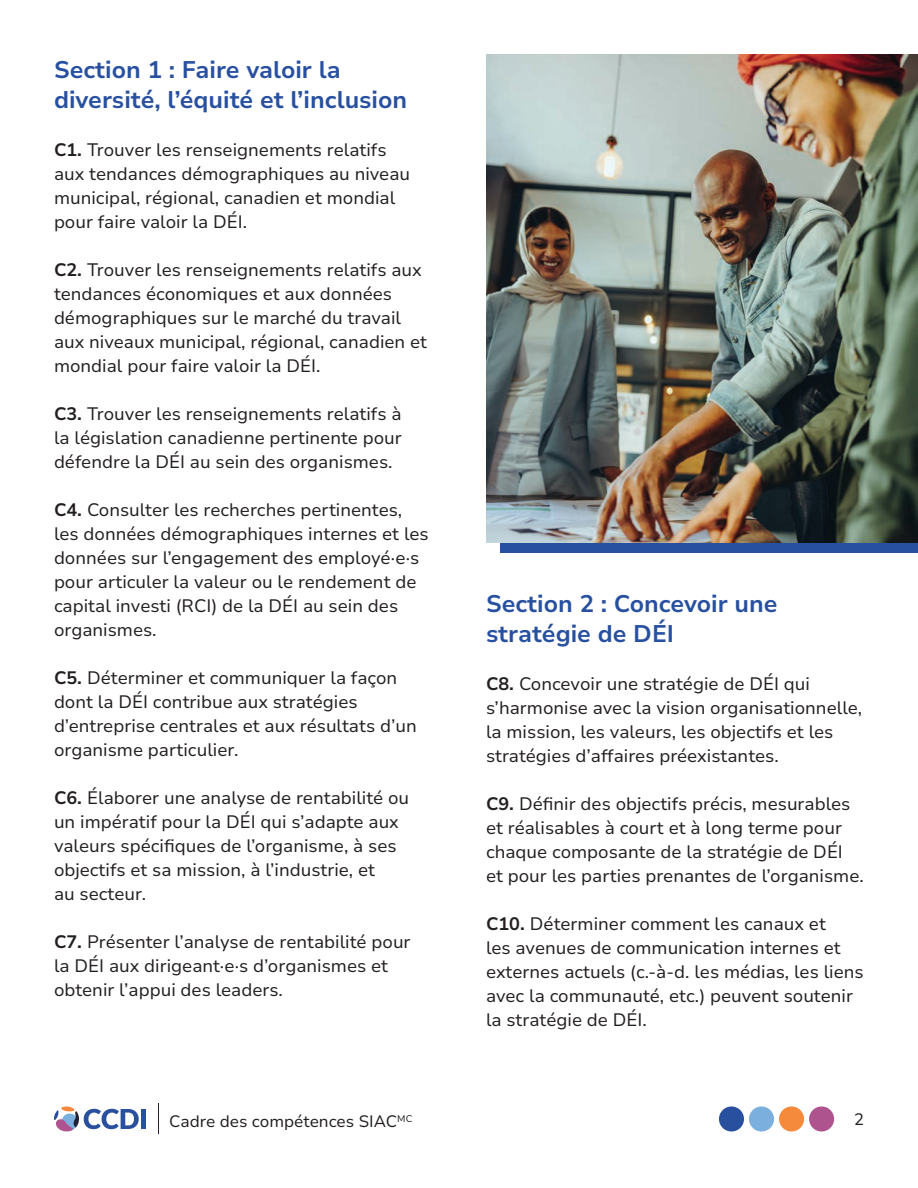
<style>
.page{position:relative;width:918px;height:1188px;background:#fff}
.page>*{position:absolute;margin:0;border:0;box-sizing:border-box;transform-origin:0 0}
.t1{font:700 24px/30px "Nunito Sans 10 pt";color:#2850a0}
.t2{font:18px/24px "Nunito Sans 10 pt";color:#231f20}
.t3{font:16.5px "Nunito Sans 10 pt";color:#231f20}
.s1{font-weight:700}
</style>
<div class="page">
<svg style="left:54px;top:1106px;width:85px;height:26px"></svg>
<div style="left:141px;top:1109px;width:5px;height:20px;background:#294f9f"></div>
<hr style="left:159px;top:1104px;width:1px;height:30px;background:#202039">
<div style="left:749px;top:1106px;width:25px;height:26px;background:#7bafde;border-radius:50%"></div>
<div style="left:719px;top:1106px;width:25px;height:26px;background:#294f9f;border-radius:50%"></div>
<div style="left:779px;top:1106px;width:25px;height:26px;background:#f5893c;border-radius:50%"></div>
<div style="left:809px;top:1106px;width:25px;height:26px;background:#af538f;border-radius:50%"></div>
<div style="left:500px;top:65px;width:418px;height:488px;background:#2850a0"></div>
<img style="left:487px;top:54px;width:431px;height:488px">
<h1 class="t1" style="left:54px;top:54px;width:355px">Section 1 : Faire valoir la diversité, l’équité et l’inclusion</h1>
<p class="t2" style="left:54px;top:137px;width:358px"><span class="s1">C1.</span> Trouver les renseignements relatifs aux tendances démographiques au niveau municipal, régional, canadien et mondial pour faire valoir la DÉI.</p>
<p class="t2" style="left:54px;top:257px;width:375px"><span class="s1">C2.</span> Trouver les renseignements relatifs aux tendances économiques et aux données démographiques sur le marché du travail aux niveaux municipal, régional, canadien et mondial pour faire valoir la DÉI.</p>
<p class="t2" style="left:54px;top:401px;width:349px;text-align:justify"><span class="s1">C3.</span> Trouver les renseignements relatifs à la législation canadienne pertinente pour défendre la DÉI au sein des organismes.</p>
<p class="t2" style="left:54px;top:497px;width:376px"><span class="s1">C4.</span> Consulter les recherches pertinentes, les données démographiques internes et les données sur l’engagement des employé·e·s pour articuler la valeur ou le rendement de capital investi (RCI) de la DÉI au sein des organismes.</p>
<p class="t2" style="left:54px;top:665px;width:364px"><span class="s1">C5.</span> Déterminer et communiquer la façon dont la DÉI contribue aux stratégies d’entreprise centrales et aux résultats d’un organisme particulier.</p>
<p class="t2" style="left:54px;top:785px;width:357px"><span class="s1">C6.</span> Élaborer une analyse de rentabilité ou un impératif pour la DÉI qui s’adapte aux valeurs spécifiques de l’organisme, à ses objectifs et sa mission, à l’industrie, et<br>au secteur.</p>
<p class="t2" style="left:54px;top:929px;width:358px"><span class="s1">C7.</span> Présenter l’analyse de rentabilité pour la DÉI aux dirigeant·e·s d’organismes et obtenir l’appui des leaders.</p>
<h1 class="t1" style="left:486px;top:588px;width:293px">Section 2 : Concevoir une stratégie de DÉI</h1>
<p class="t2" style="left:486px;top:671px;width:378px"><span class="s1">C8.</span> Concevoir une stratégie de DÉI qui s’harmonise avec la vision organisationnelle, la mission, les valeurs, les objectifs et les stratégies d’affaires préexistantes.</p>
<p class="t2" style="left:486px;top:791px;width:379px"><span class="s1">C9.</span> Définir des objectifs précis, mesurables et réalisables à court et à long terme pour chaque composante de la stratégie de DÉI et pour les parties prenantes de l’organisme.</p>
<p class="t2" style="left:486px;top:911px;width:379px"><span class="s1">C10.</span> Déterminer comment les canaux et<br>les avenues de communication internes et externes actuels (c.-à-d. les médias, les liens avec la communauté, etc.) peuvent soutenir la stratégie de DÉI.</p>
<p class="t3" style="left:169px;top:1110px;width:245px">Cadre des compétences SIAC<sup>MC</sup></p>
<p class="t3" style="left:854px;top:1108px;width:11px">2</p>
</div>
